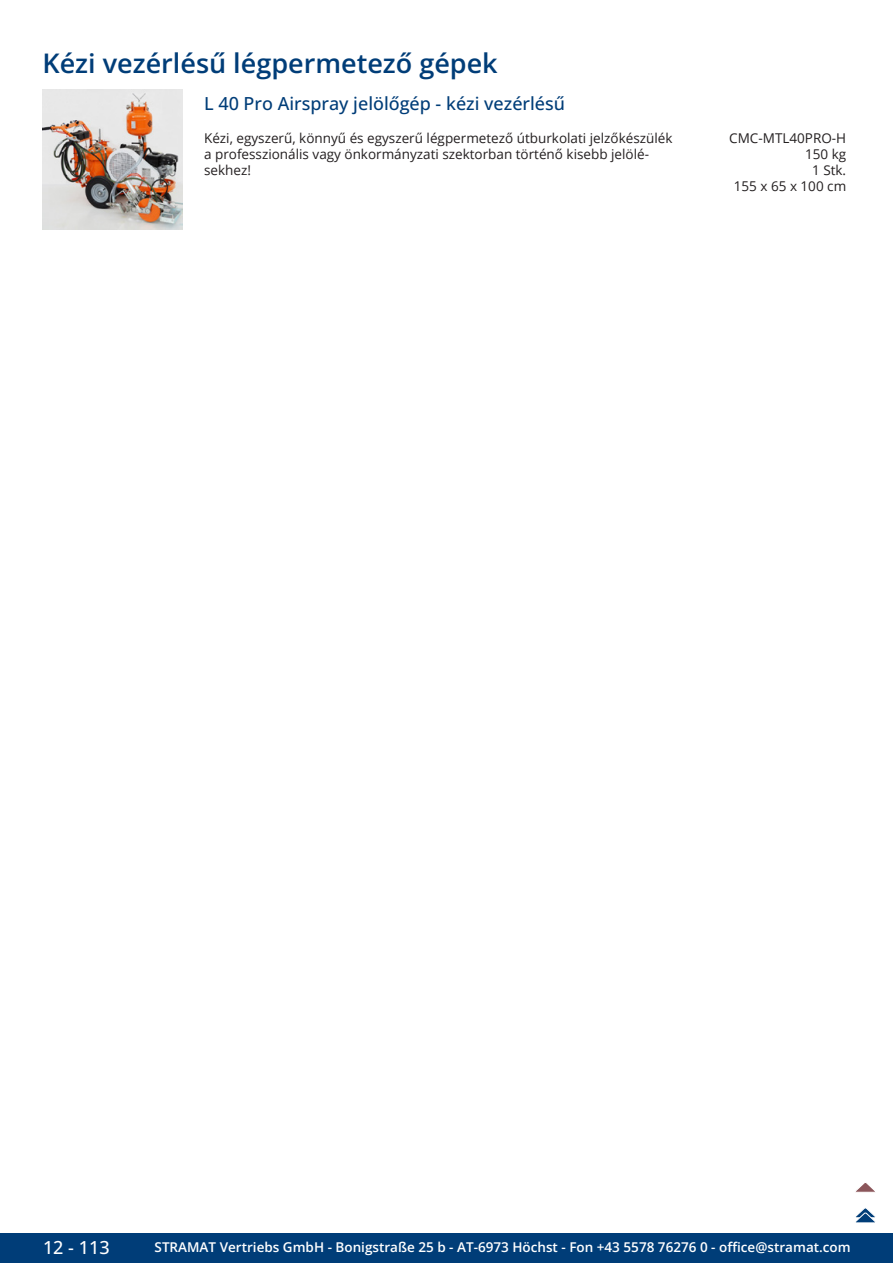
<style>
.page{position:relative;width:893px;height:1263px;background:#fff}
.page>*{position:absolute;margin:0;border:0;box-sizing:border-box;transform-origin:0 0}
.GruppeName{font:600 27px "Open Sans";color:#003d78}
.ArtikelName{font:500 18px "Open Sans";color:#003d78}
.t1{font:500 18px "Open Sans";color:#fff}
.Beschreibung{font:13.5px/16.2px "Open Sans";color:#231f20}
.t2{font:600 13.5px "Open Sans";color:#fff}
.ArtikelNummer{font:13.5px "Open Sans";color:#231f20}
</style>
<div class="page">
<div style="left:0;top:1233px;width:893px;height:30px;background:#003d78"></div>
<img style="left:43px;top:89px;width:140px;height:141px">
<svg style="left:856px;top:1183px;width:19px;height:9px"></svg>
<svg style="left:855px;top:1208px;width:21px;height:15px"></svg>
<p class="GruppeName" style="left:43px;top:44px;width:457px">Kézi vezérlésű légpermetező gépek</p>
<p class="ArtikelName" style="left:204px;top:91px;width:362px">L 40 Pro Airspray jelölőgép - kézi vezérlésű</p>
<p class="Beschreibung" style="left:204px;top:129px;width:470px">Kézi, egyszerű, könnyű és egyszerű légpermetező útburkolati jelzőkészülék a professzionális vagy önkormányzati szektorban történő kisebb jelölé&shy;sekhez!</p>
<p class="ArtikelNummer" style="left:729px;top:128px;width:118px">CMC-MTL40PRO-H</p>
<p class="ArtikelNummer" style="left:805px;top:145px;width:43px">150 kg</p>
<p class="ArtikelNummer" style="left:812px;top:161px;width:36px">1 Stk.</p>
<p class="ArtikelNummer" style="left:734px;top:177px;width:114px">155 x 65 x 100 cm</p>
<h2 class="t1" style="left:43px;top:1234px;width:68px">12 - 113</h2>
<p class="t2" style="left:155px;top:1238px;width:698px">STRAMAT Vertriebs GmbH - Bonigstraße 25 b - AT-6973 Höchst - Fon +43 5578 76276 0 - office@stramat.com</p>
</div>
